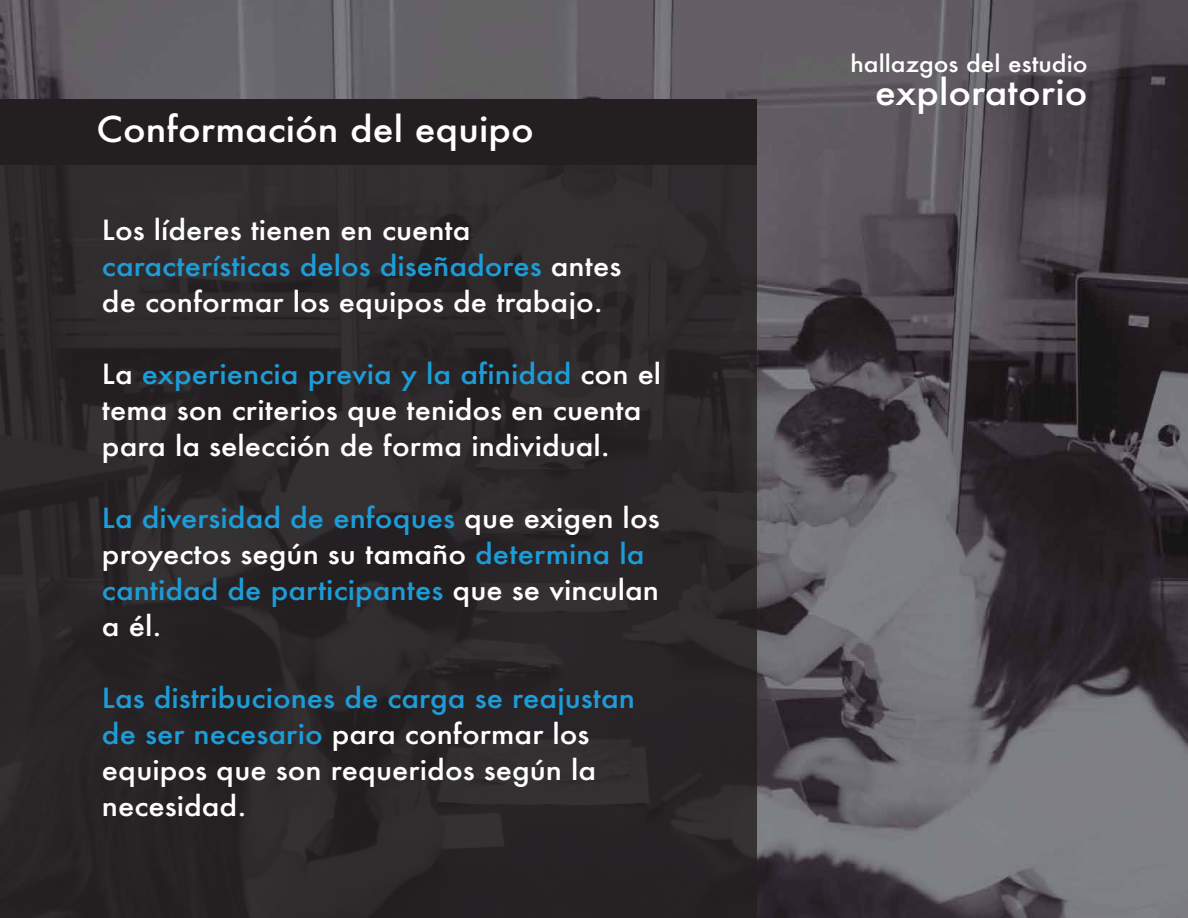
<style>
.page{position:relative;width:1188px;height:918px;background:#fff}
.page>*{position:absolute;margin:0;border:0;box-sizing:border-box;transform-origin:0 0}
.t1{font:500 34.5px "Futura";color:#fff;scale:1.09 1}
.t2{font:500 27px/36px "Futura";color:#fff;scale:1.09 1}
.t3{font:500 27px/36px "Futura";color:#1c9cd8;scale:1.09 1}
.t4{font:500 22.5px "Futura";color:#fff;scale:1.09 1}
.s1{color:#1c9cd8}
.s2{color:#fff}
</style>
<div class="page">
<img style="left:0;top:0;width:1188px;height:918px">
<div style="left:0;top:165px;width:756px;height:753px;background:#2b2629"></div>
<div style="left:1px;top:99px;width:756px;height:66px;background:#231f20"></div>
<p class="t1" style="left:97px;top:106px;width:403px">Conformación del equipo</p>
<p class="t2" style="left:102px;top:211px;width:478px">Los líderes tienen en cuenta <span class="s1">características delos diseñadores</span> antes de conformar los equipos de trabajo.</p>
<p class="t2" style="left:102px;top:355px;width:515px">La <span class="s1">experiencia previa y la afinidad</span> con el tema son criterios que tenidos en cuenta para la selección de forma individual.</p>
<p class="t3" style="left:102px;top:499px;width:513px">La diversidad de enfoques <span class="s2">que exigen los proyectos según su tamaño</span> determina la cantidad de participantes <span class="s2">que se vinculan a él.</span></p>
<p class="t2" style="left:102px;top:679px;width:491px"><span class="s1">Las distribuciones de carga se reajustan de ser necesario</span> para conformar los equipos que son requeridos según la necesidad.</p>
<p class="t4" style="left:850px;top:49px;width:219px">hallazgos del estudio</p>
<p class="t1" style="left:875px;top:69px;width:196px">exploratorio</p>
</div>
